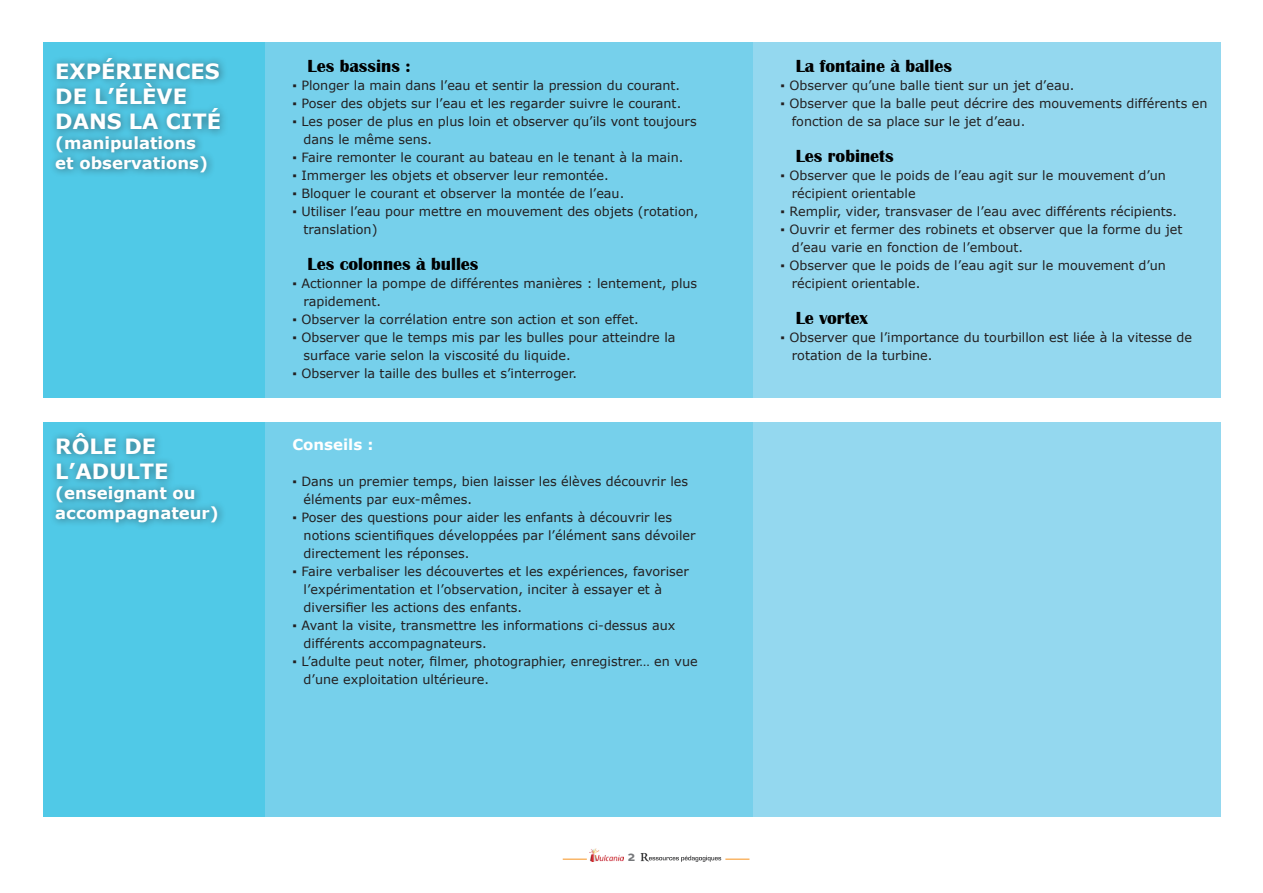
<style>
.page{position:relative;width:1263px;height:893px;background:#fff}
.page>*{position:absolute;margin:0;border:0;box-sizing:border-box;transform-origin:0 0}
.t1{font:700 21px/25.2px "Verdana";color:#fff}
.t2{font:700 18px "Britannic";color:#000}
.t3{font:700 16.5px/19.8px "Verdana";color:#fff}
.t4{font:700 15px "Verdana";color:#fff}
.t5{font:700 13.5px "Parisine Plus";color:#76787b}
.t6{font:12.75px/18px "Verdana";color:#231f20}
</style>
<div class="page">
<img style="left:589px;top:848px;width:34px;height:14px">
<svg style="left:563px;top:859px;width:24px;height:1px"></svg>
<svg style="left:641px;top:853px;width:108px;height:9px"></svg>
<div style="left:43px;top:43px;width:222px;height:355px;background:#50c9e7"></div>
<div style="left:265px;top:43px;width:488px;height:355px;background:#76d0eb"></div>
<div style="left:753px;top:43px;width:467px;height:355px;background:#94d8ef"></div>
<div style="left:43px;top:422px;width:222px;height:394px;background:#50c9e7"></div>
<div style="left:265px;top:422px;width:488px;height:394px;background:#76d0eb"></div>
<div style="left:753px;top:422px;width:467px;height:394px;background:#94d8ef"></div>
<div style="left:49px;top:51px;width:179px;height:129px;background:#231f20;opacity:.55"></div>
<div style="left:49px;top:426px;width:177px;height:104px;background:#231f20;opacity:.55"></div>
<h1 class="t1" style="left:55px;top:60px;width:167px">EXPÉRIENCES<br>DE L’ÉLÈVE<br>DANS LA CITÉ</h1>
<p class="t3" style="left:55px;top:134px;width:154px">(manipulations et observations)</p>
<h1 class="t1" style="left:55px;top:435px;width:115px">RÔLE DE<br>L’ADULTE</h1>
<p class="t3" style="left:55px;top:484px;width:165px">(enseignant ou accompagnateur)</p>
<h2 class="t2" style="left:308px;top:56px;width:104px">Les bassins :</h2>
<p class="t6" style="left:292px;top:76px;width:389px">▪ Plonger la main dans l’eau et sentir la pression du courant.</p>
<p class="t6" style="left:292px;top:94px;width:390px">▪ Poser des objets sur l’eau et les regarder suivre le courant.</p>
<p class="t6" style="left:304px;top:112px;width:394px;text-indent:-11px">▪ Les poser de plus en plus loin et observer qu’ils vont toujours dans le même sens.</p>
<p class="t6" style="left:292px;top:148px;width:393px">▪ Faire remonter le courant au bateau en le tenant à la main.</p>
<p class="t6" style="left:292px;top:166px;width:318px">▪ Immerger les objets et observer leur remontée.</p>
<p class="t6" style="left:292px;top:184px;width:333px">▪ Bloquer le courant et observer la montée de l’eau.</p>
<p class="t6" style="left:304px;top:202px;width:396px;text-indent:-11px">▪ Utiliser l’eau pour mettre en mouvement des objets (rotation, translation)</p>
<h2 class="t2" style="left:308px;top:254px;width:172px">Les colonnes à bulles</h2>
<p class="t6" style="left:304px;top:274px;width:395px;text-indent:-11px">▪ Actionner la pompe de différentes manières : lentement, plus rapidement.</p>
<p class="t6" style="left:292px;top:310px;width:348px">▪ Observer la corrélation entre son action et son effet.</p>
<p class="t6" style="left:304px;top:328px;width:373px;text-indent:-11px">▪ Observer que le temps mis par les bulles pour atteindre la surface varie selon la viscosité du liquide.</p>
<p class="t6" style="left:292px;top:364px;width:286px">▪ Observer la taille des bulles et s’interroger.</p>
<p class="t4" style="left:292px;top:438px;width:83px">Conseils :</p>
<p class="t6" style="left:304px;top:472px;width:386px;text-indent:-11px">▪ Dans un premier temps, bien laisser les élèves découvrir les éléments par eux-mêmes.</p>
<p class="t6" style="left:304px;top:508px;width:393px;text-indent:-11px">▪ Poser des questions pour aider les enfants à découvrir les notions scientifiques développées par l’élément sans dévoiler directement les réponses.</p>
<p class="t6" style="left:304px;top:562px;width:387px;text-indent:-11px">▪ Faire verbaliser les découvertes et les expériences, favoriser l’expérimentation et l’observation, inciter à essayer et à diversifier les actions des enfants.</p>
<p class="t6" style="left:304px;top:616px;width:373px;text-indent:-11px">▪ Avant la visite, transmettre les informations ci-dessus aux différents accompagnateurs.</p>
<p class="t6" style="left:304px;top:652px;width:396px;text-indent:-11px">▪ L’adulte peut noter, filmer, photographier, enregistrer… en vue d’une exploitation ultérieure.</p>
<p class="t5" style="left:628px;top:848px;width:9px">2</p>
<h2 class="t2" style="left:796px;top:56px;width:158px">La fontaine à balles</h2>
<p class="t6" style="left:780px;top:76px;width:295px">▪ Observer qu’une balle tient sur un jet d’eau.</p>
<p class="t6" style="left:792px;top:94px;width:417px;text-indent:-11px">▪ Observer que la balle peut décrire des mouvements différents en fonction de sa place sur le jet d’eau.</p>
<h2 class="t2" style="left:796px;top:146px;width:99px">Les robinets</h2>
<p class="t6" style="left:792px;top:166px;width:376px;text-indent:-11px">▪ Observer que le poids de l’eau agit sur le mouvement d’un récipient orientable</p>
<p class="t6" style="left:780px;top:202px;width:398px">▪ Remplir, vider, transvaser de l’eau avec différents récipients.</p>
<p class="t6" style="left:792px;top:220px;width:392px;text-indent:-11px">▪ Ouvrir et fermer des robinets et observer que la forme du jet d’eau varie en fonction de l’embout.</p>
<p class="t6" style="left:792px;top:256px;width:376px;text-indent:-11px">▪ Observer que le poids de l’eau agit sur le mouvement d’un récipient orientable.</p>
<h2 class="t2" style="left:796px;top:308px;width:74px">Le vortex</h2>
<p class="t6" style="left:792px;top:328px;width:402px;text-indent:-11px">▪ Observer que l’importance du tourbillon est liée à la vitesse de rotation de la turbine.</p>
</div>
